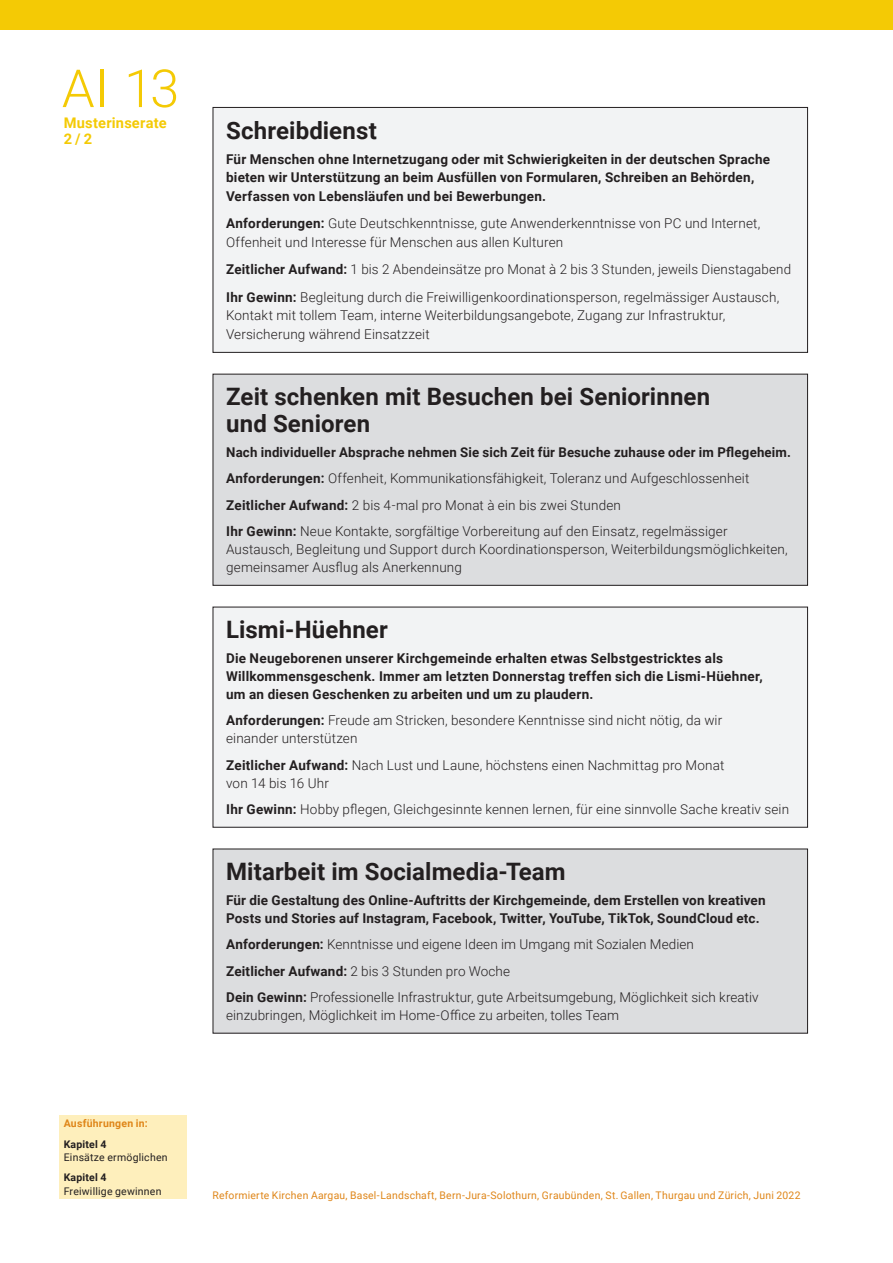
<style>
.page{position:relative;width:893px;height:1263px;background:#fff}
.page>*{position:absolute;margin:0;border:0;box-sizing:border-box;transform-origin:0 0}
.Haupttitel{font:300 52.5px "Roboto";color:#f4ca05}
.Grundtext_ohne{font:700 24px/27px "Roboto";letter-spacing:.005em;color:#231f20}
.Untertitel_2{font:700 14.7px/15.8px "Roboto";letter-spacing:.015em;color:#f4ca05}
.Grundtext_ohne-2{font:300 13.5px/18px "Roboto";letter-spacing:.01em;color:#231f20}
.Grundtext_ohne-3{font:700 13.5px/18px "Roboto";letter-spacing:.015em;color:#231f20}
.t1{font:10.5px "Roboto";letter-spacing:.02em;color:#df8619}
.Hinweis_AI_-_Abstand{font:10.5px/13.5px "Roboto";letter-spacing:.02em;color:#231f20}
.Hinweis_AI{font:10.5px/13.5px "Roboto";letter-spacing:.02em;color:#231f20}
.Hinweis_AI_-_Abstand-2{font:700 10.5px "Roboto";letter-spacing:.02em;color:#df8619}
.s1{font-weight:700}
</style>
<div class="page">
<div style="left:0;top:0;width:893px;height:30px;background:#f4ca05"></div>
<div style="left:60px;top:1115px;width:127px;height:84px;background:#feefbc"></div>
<div style="left:213px;top:107px;width:594px;height:245px;background:#f2f3f4"></div>
<div style="left:213px;top:107px;width:595px;height:246px;border:1px solid #231f20"></div>
<div style="left:213px;top:374px;width:594px;height:211px;background:#dcdddf"></div>
<div style="left:213px;top:374px;width:595px;height:212px;border:1px solid #231f20"></div>
<div style="left:213px;top:607px;width:594px;height:220px;background:#f2f3f4"></div>
<div style="left:213px;top:607px;width:595px;height:221px;border:1px solid #231f20"></div>
<div style="left:213px;top:849px;width:594px;height:184px;background:#dcdddf"></div>
<p class="Haupttitel" style="left:62px;top:52px;width:119px">AI 13</p>
<p class="Untertitel_2" style="left:64px;top:114px;width:104px">Musterinserate<br>2 / 2</p>
<p class="Grundtext_ohne" style="left:226px;top:116px;width:152px">Schreibdienst</p>
<p class="Grundtext_ohne-3" style="left:226px;top:149px;width:546px;line-height:18.8px">Für Menschen ohne Internetzugang oder mit Schwierigkeiten in der deutschen Sprache bieten wir Unterstützung an beim Ausfüllen von Formularen, Schreiben an Behörden,<br>Verfassen von Lebensläufen und bei Bewerbungen.</p>
<p class="Grundtext_ohne-2" style="left:226px;top:214px;width:536px;line-height:18.8px"><span class="s1">Anforderungen:</span> Gute Deutschkenntnisse, gute Anwenderkenntnisse von PC und Internet,<br>Offenheit und Interesse für Menschen aus allen Kulturen</p>
<p class="Grundtext_ohne-2" style="left:226px;top:260px;width:567px"><span class="s1">Zeitlicher Aufwand:</span> 1 bis 2 Abendeinsätze pro Monat à 2 bis 3 Stunden, jeweils Dienstagabend</p>
<p class="Grundtext_ohne-2" style="left:226px;top:287px;width:555px;line-height:18.8px"><span class="s1">Ihr Gewinn:</span> Begleitung durch die Freiwilligenkoordinationsperson, regelmässiger Austausch,<br>Kontakt mit tollem Team, interne Weiterbildungsangebote, Zugang zur Infrastruktur,<br>Versicherung während Einsatzzeit</p>
<p class="Grundtext_ohne" style="left:226px;top:382px;width:486px">Zeit schenken mit Besuchen bei Seniorinnen und Senioren</p>
<p class="Grundtext_ohne-3" style="left:226px;top:442px;width:566px">Nach individueller Absprache nehmen Sie sich Zeit für Besuche zuhause oder im Pflegeheim.</p>
<p class="Grundtext_ohne-2" style="left:226px;top:469px;width:525px"><span class="s1">Anforderungen:</span> Offenheit, Kommunikationsfähigkeit, Toleranz und Aufgeschlossenheit</p>
<p class="Grundtext_ohne-2" style="left:226px;top:495px;width:396px"><span class="s1">Zeitlicher Aufwand:</span> 2 bis 4-mal pro Monat à ein bis zwei Stunden</p>
<p class="Grundtext_ohne-2" style="left:226px;top:522px;width:563px"><span class="s1">Ihr Gewinn:</span> Neue Kontakte, sorgfältige Vorbereitung auf den Einsatz, regelmässiger<br>Austausch, Begleitung und Support durch Koordinationsperson, Weiterbildungsmöglichkeiten, gemeinsamer Ausflug als Anerkennung</p>
<p class="Grundtext_ohne" style="left:226px;top:615px;width:163px">Lismi-Hüehner</p>
<p class="Grundtext_ohne-3" style="left:226px;top:648px;width:538px">Die Neugeborenen unserer Kirchgemeinde erhalten etwas Selbstgestricktes als<br>Willkommensgeschenk. Immer am letzten Donnerstag treffen sich die Lismi-Hüehner, um an diesen Geschenken zu arbeiten und um zu plaudern.</p>
<p class="Grundtext_ohne-2" style="left:226px;top:711px;width:498px"><span class="s1">Anforderungen:</span> Freude am Stricken, besondere Kenntnisse sind nicht nötig, da wir einander unterstützen</p>
<p class="Grundtext_ohne-2" style="left:226px;top:755px;width:500px"><span class="s1">Zeitlicher Aufwand:</span> Nach Lust und Laune, höchstens einen Nachmittag pro Monat von 14 bis 16 Uhr</p>
<p class="Grundtext_ohne-2" style="left:226px;top:800px;width:564px"><span class="s1">Ihr Gewinn:</span> Hobby pflegen, Gleichgesinnte kennen lernen, für eine sinnvolle Sache kreativ sein</p>
<p class="Grundtext_ohne" style="left:226px;top:857px;width:341px">Mitarbeit im Socialmedia-Team</p>
<p class="Grundtext_ohne-3" style="left:226px;top:890px;width:541px">Für die Gestaltung des Online-Auftritts der Kirchgemeinde, dem Erstellen von kreativen<br>Posts und Stories auf Instagram, Facebook, Twitter, YouTube, TikTok, SoundCloud etc.</p>
<p class="Grundtext_ohne-2" style="left:226px;top:935px;width:469px"><span class="s1">Anforderungen:</span> Kenntnisse und eigene Ideen im Umgang mit Sozialen Medien</p>
<p class="Grundtext_ohne-2" style="left:226px;top:961px;width:285px"><span class="s1">Zeitlicher Aufwand:</span> 2 bis 3 Stunden pro Woche</p>
<p class="Grundtext_ohne-2" style="left:226px;top:988px;width:534px"><span class="s1">Dein Gewinn:</span> Professionelle Infrastruktur, gute Arbeitsumgebung, Möglichkeit sich kreativ einzubringen, Möglichkeit im Home-Office zu arbeiten, tolles Team</p>
<p class="Hinweis_AI_-_Abstand-2" style="left:64px;top:1116px;width:86px">Ausführungen in:</p>
<p class="Hinweis_AI_-_Abstand" style="left:64px;top:1137px;width:105px"><span class="s1">Kapitel 4<br></span>Einsätze ermöglichen</p>
<p class="Hinweis_AI" style="left:64px;top:1170px;width:99px"><span class="s1">Kapitel 4<br></span>Freiwillige gewinnen</p>
<p class="t1" style="left:213px;top:1188px;width:590px">Reformierte Kirchen Aargau, Basel-Landschaft, Bern-Jura-Solothurn, Graubünden, St. Gallen, Thurgau und Zürich, Juni 2022</p>
</div>
